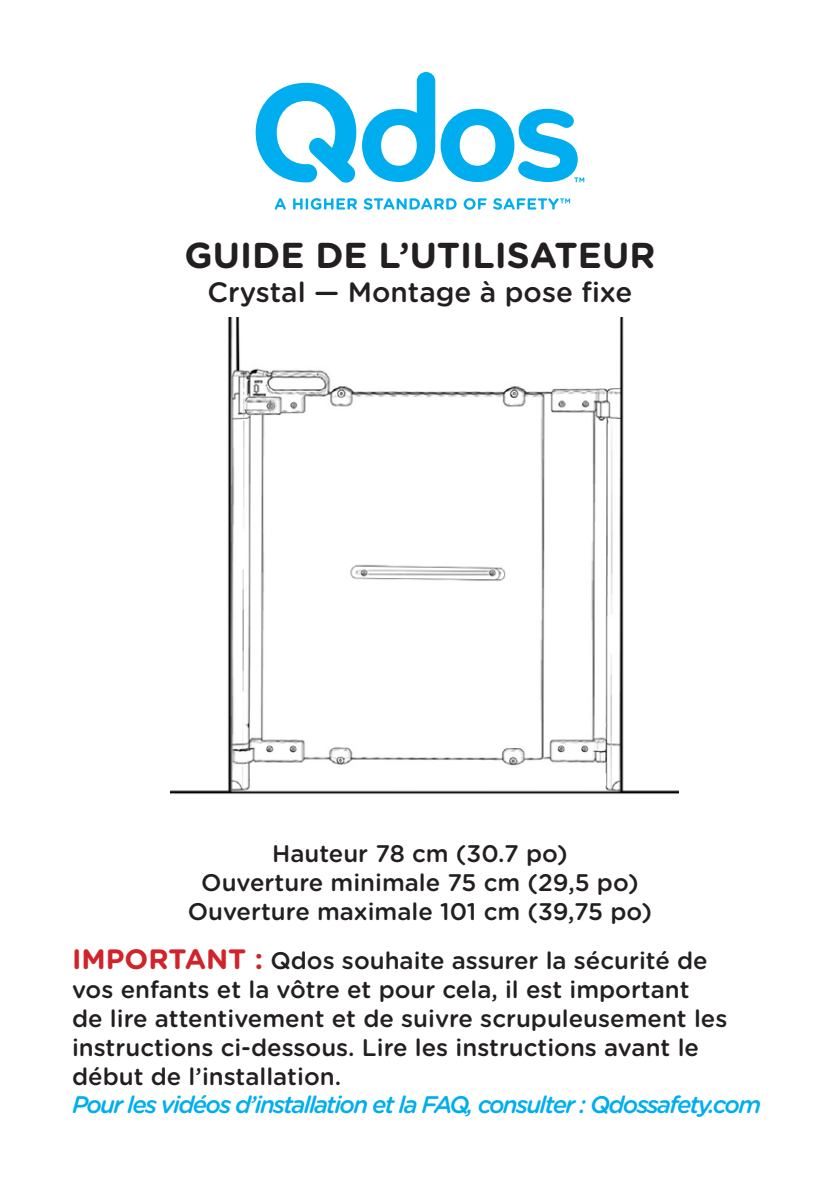
<style>
.page{position:relative;width:840px;height:1191px;background:#fff}
.page>*{position:absolute;margin:0;border:0;box-sizing:border-box;transform-origin:0 0}
.t1{font:700 36px "Gotham Rounded";color:#231f20}
.t2{font:500 28px "Gotham Rounded";color:#231f20}
.t3{font:500 24px/28.8px "Gotham Rounded";color:#231f20}
.t4{font:italic 500 24px "Gotham Rounded";letter-spacing:-.07em;color:#00aeef}
.s1{font-weight:700;font-size:28px;color:#d1232a}
</style>
<div class="page">
<img style="left:170px;top:317px;width:508px;height:478px">
<svg style="left:255px;top:83px;width:101px;height:100px"></svg>
<svg style="left:274px;top:198px;width:12px;height:12px"></svg>
<svg style="left:293px;top:198px;width:63px;height:12px"></svg>
<svg style="left:363px;top:198px;width:93px;height:12px"></svg>
<svg style="left:463px;top:198px;width:23px;height:12px"></svg>
<svg style="left:493px;top:198px;width:76px;height:12px"></svg>
<svg style="left:362px;top:72px;width:222px;height:110px"></svg>
<p class="t1" style="left:184px;top:229px;width:472px">GUIDE DE L’UTILISATEUR</p>
<p class="t2" style="left:207px;top:272px;width:426px">Crystal — Montage à pose fixe</p>
<p class="t3" style="left:272px;top:838px;width:297px">Hauteur 78 cm (30.7 po)</p>
<p class="t3" style="left:201px;top:867px;width:439px">Ouverture minimale 75 cm (29,5 po)</p>
<p class="t3" style="left:188px;top:896px;width:465px">Ouverture maximale 101 cm (39,75 po)</p>
<p class="t3" style="left:72px;top:945px;width:656px"><span class="s1">IMPORTANT :</span> Qdos souhaite assurer la sécurité de vos enfants et la vôtre et pour cela, il est important<br>de lire attentivement et de suivre scrupuleusement les instructions ci-dessous. Lire les instructions avant le début de l’installation.</p>
<p class="t4" style="left:72px;top:1087px;width:690px">Pour les vidéos d’installation et la FAQ, consulter : Qdossafety.com</p>
</div>
